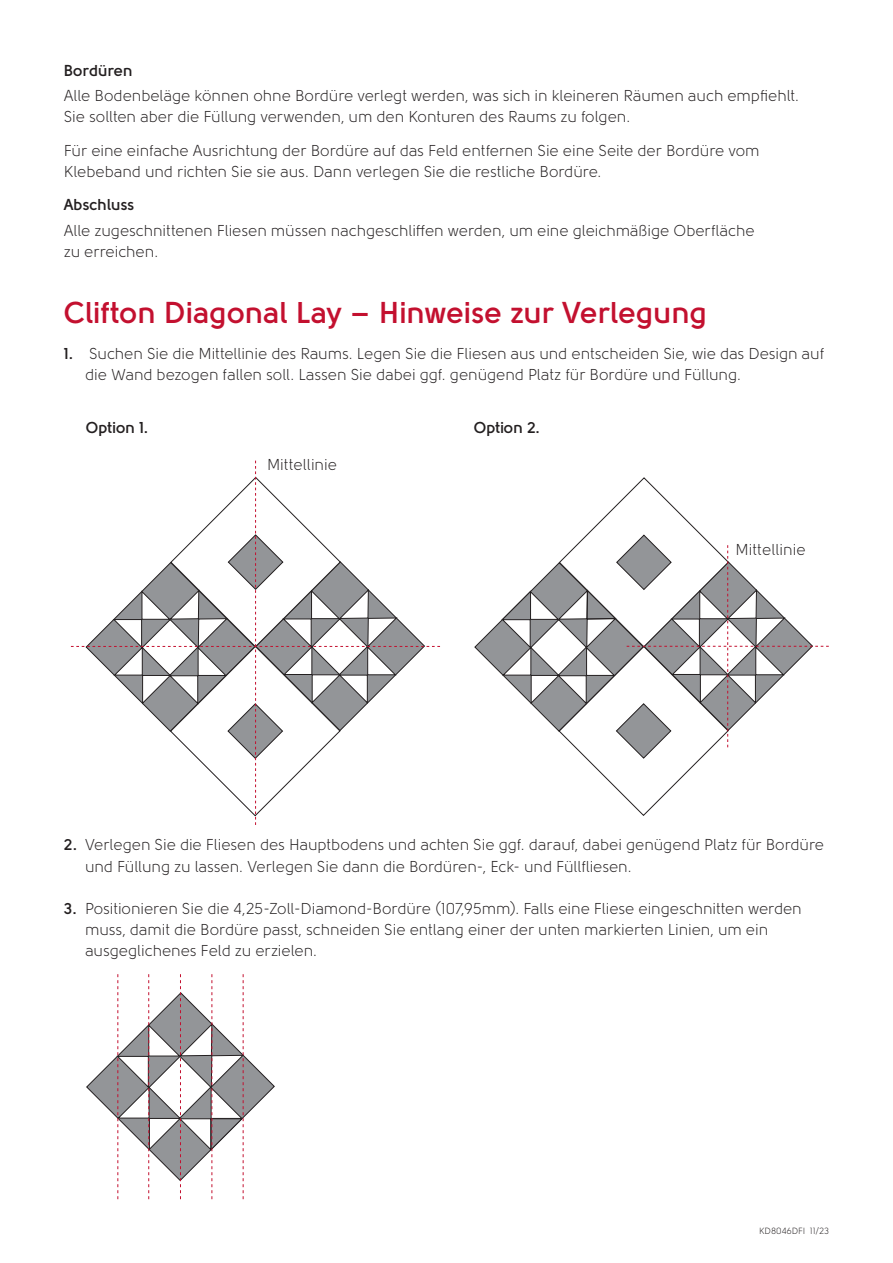
<style>
.page{position:relative;width:893px;height:1263px;background:#fff}
.page>*{position:absolute;margin:0;border:0;box-sizing:border-box;transform-origin:0 0}
.Main{font:700 30px "Solomon";letter-spacing:.005em;color:#c3102f}
.Paragraph_heading{font:15.75px/21px "Solomon";letter-spacing:-.005em;color:#231f20}
.Paragraph_heading-2{font:700 15.75px "Solomon";color:#231f20}
.t1{font:9px "Solomon";color:#231f20}
.s1{font-weight:700}
</style>
<div class="page">
<svg style="left:474px;top:477px;width:355px;height:339px"></svg>
<svg style="left:71px;top:461px;width:369px;height:364px"></svg>
<svg style="left:86px;top:974px;width:189px;height:225px"></svg>
<p class="Paragraph_heading-2" style="left:64px;top:61px;width:70px">Bordüren</p>
<p class="Paragraph_heading" style="left:64px;top:85px;width:737px">Alle Bodenbeläge können ohne Bordüre verlegt werden, was sich in kleineren Räumen auch empfiehlt.<br>Sie sollten aber die Füllung verwenden, um den Konturen des Raums zu folgen.</p>
<p class="Paragraph_heading" style="left:64px;top:140px;width:697px">Für eine einfache Ausrichtung der Bordüre auf das Feld entfernen Sie eine Seite der Bordüre vom<br>Klebeband und richten Sie sie aus. Dann verlegen Sie die restliche Bordüre.</p>
<p class="Paragraph_heading-2" style="left:64px;top:196px;width:72px">Abschluss</p>
<p class="Paragraph_heading" style="left:64px;top:220px;width:692px">Alle zugeschnittenen Fliesen müssen nachgeschliffen werden, um eine gleichmäßige Oberfläche zu erreichen.</p>
<p class="Main" style="left:64px;top:295px;width:645px">Clifton Diagonal Lay – Hinweise zur Verlegung</p>
<p class="Paragraph_heading" style="left:85px;top:343px;width:741px;text-indent:-21px"><span class="s1">1.</span> Suchen Sie die Mittellinie des Raums. Legen Sie die Fliesen aus und entscheiden Sie, wie das Design auf die Wand bezogen fallen soll. Lassen Sie dabei ggf. genügend Platz für Bordüre und Füllung.</p>
<p class="Paragraph_heading-2" style="left:86px;top:419px;width:64px">Option 1.</p>
<p class="Paragraph_heading-2" style="left:474px;top:419px;width:68px">Option 2.</p>
<p class="Paragraph_heading" style="left:267px;top:454px;width:72px">Mittellinie</p>
<p class="Paragraph_heading" style="left:736px;top:539px;width:72px">Mittellinie</p>
<p class="Paragraph_heading" style="left:85px;top:835px;width:741px;text-indent:-21px"><span class="s1">2.</span> Verlegen Sie die Fliesen des Hauptbodens und achten Sie ggf. darauf, dabei genügend Platz für Bordüre und Füllung zu lassen. Verlegen Sie dann die Bordüren-, Eck- und Füllfliesen.</p>
<p class="Paragraph_heading" style="left:85px;top:898px;width:718px;text-indent:-21px"><span class="s1">3.</span> Positionieren Sie die 4,25-Zoll-Diamond-Bordüre (107,95mm). Falls eine Fliese eingeschnitten werden muss, damit die Bordüre passt, schneiden Sie entlang einer der unten markierten Linien, um ein ausgeglichenes Feld zu erzielen.</p>
<p class="t1" style="left:759px;top:1226px;width:72px">KD8046DFI 11/23</p>
</div>
